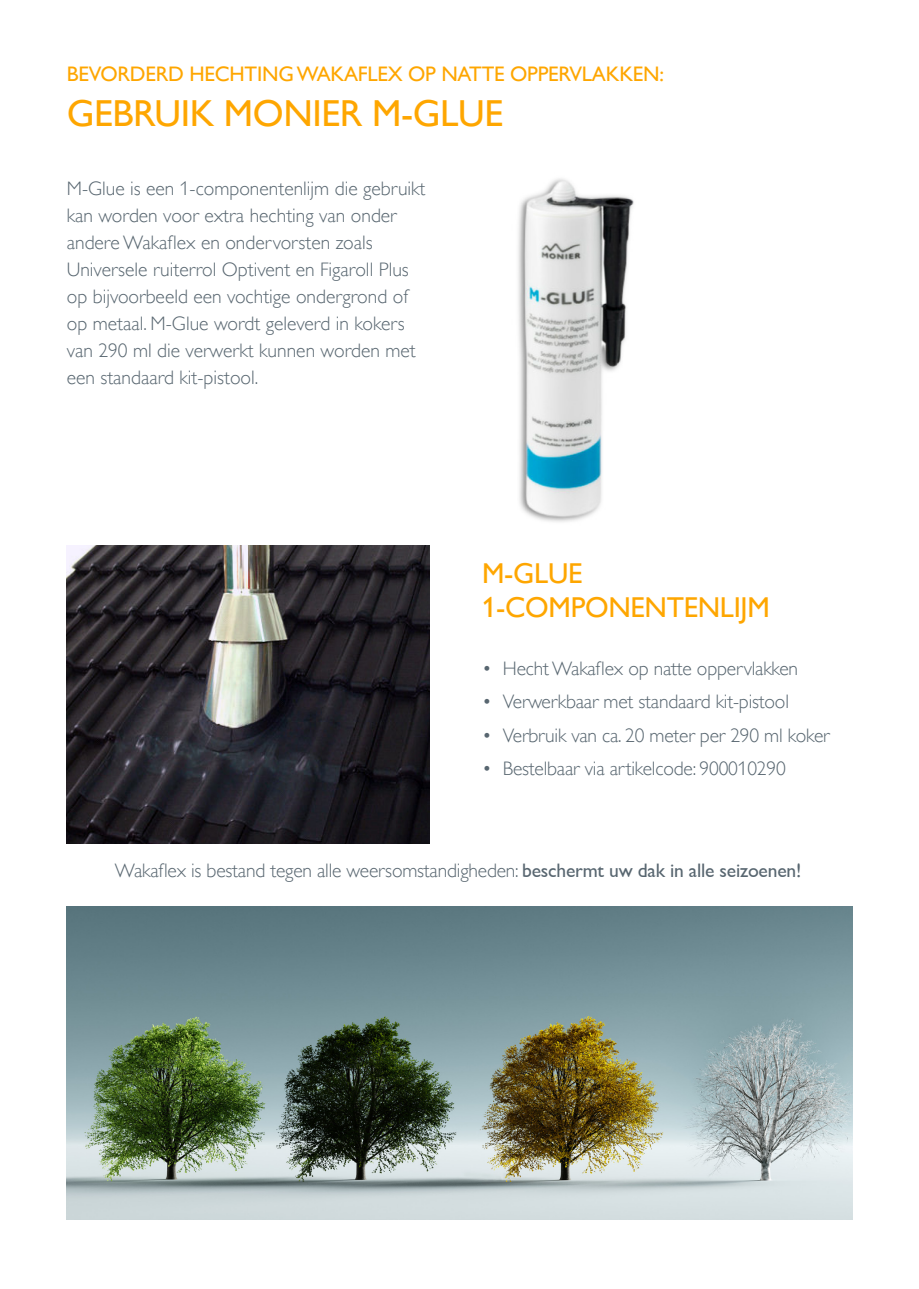
<style>
.page{position:relative;width:919px;height:1289px;background:#fff}
.page>*{position:absolute;margin:0;border:0;box-sizing:border-box;transform-origin:0 0}
.t1{font:37.5px "Gill Sans Alt One WGL";letter-spacing:-.01em;color:#fea600}
.t2{font:28.65px/34.3px "Gill Sans Alt One WGL";letter-spacing:-.01em;color:#fea600}
.t3{font:21px "Gill Sans Alt One WGL";letter-spacing:-.01em;color:#fea600}
.t4{font:19.5px/27px "Gill Sans Alt One WGL Light";color:#586670}
.s1{font-family:"Gill Sans Alt One WGL"}
</style>
<div class="page">
<img style="left:67px;top:545px;width:362px;height:298px">
<img style="left:67px;top:906px;width:785px;height:313px">
<img style="left:518px;top:178px;width:116px;height:344px">
<p class="t3" style="left:67px;top:60px;width:598px">BEVORDERD HECHTING WAKAFLEX OP NATTE OPPERVLAKKEN:</p>
<p class="t1" style="left:67px;top:88px;width:438px">GEBRUIK MONIER M-GLUE</p>
<p class="t4" style="left:67px;top:175px;width:360px">M-Glue is een 1-componentenlijm die gebruikt kan worden voor extra hechting van onder andere Wakaflex en ondervorsten zoals Universele ruiterrol Optivent en Figaroll Plus op bijvoorbeeld een vochtige ondergrond of op metaal. M-Glue wordt geleverd in kokers van 290 ml die verwerkt kunnen worden met een standaard kit-pistool.</p>
<p class="t2" style="left:482px;top:555px;width:289px">M-GLUE<br>1-COMPONENTENLIJM</p>
<p class="t4" style="left:482px;top:655px;width:317px">• Hecht Wakaflex op natte oppervlakken</p>
<p class="t4" style="left:482px;top:688px;width:308px">• Verwerkbaar met standaard kit-pistool</p>
<p class="t4" style="left:482px;top:721px;width:349px">• Verbruik van ca. 20 meter per 290 ml koker</p>
<p class="t4" style="left:482px;top:754px;width:305px">• Bestelbaar via artikelcode: 900010290</p>
<p class="t4" style="left:115px;top:857px;width:687px">Wakaflex is bestand tegen alle weersomstandigheden: <span class="s1">beschermt uw dak in alle seizoenen!</span></p>
</div>
